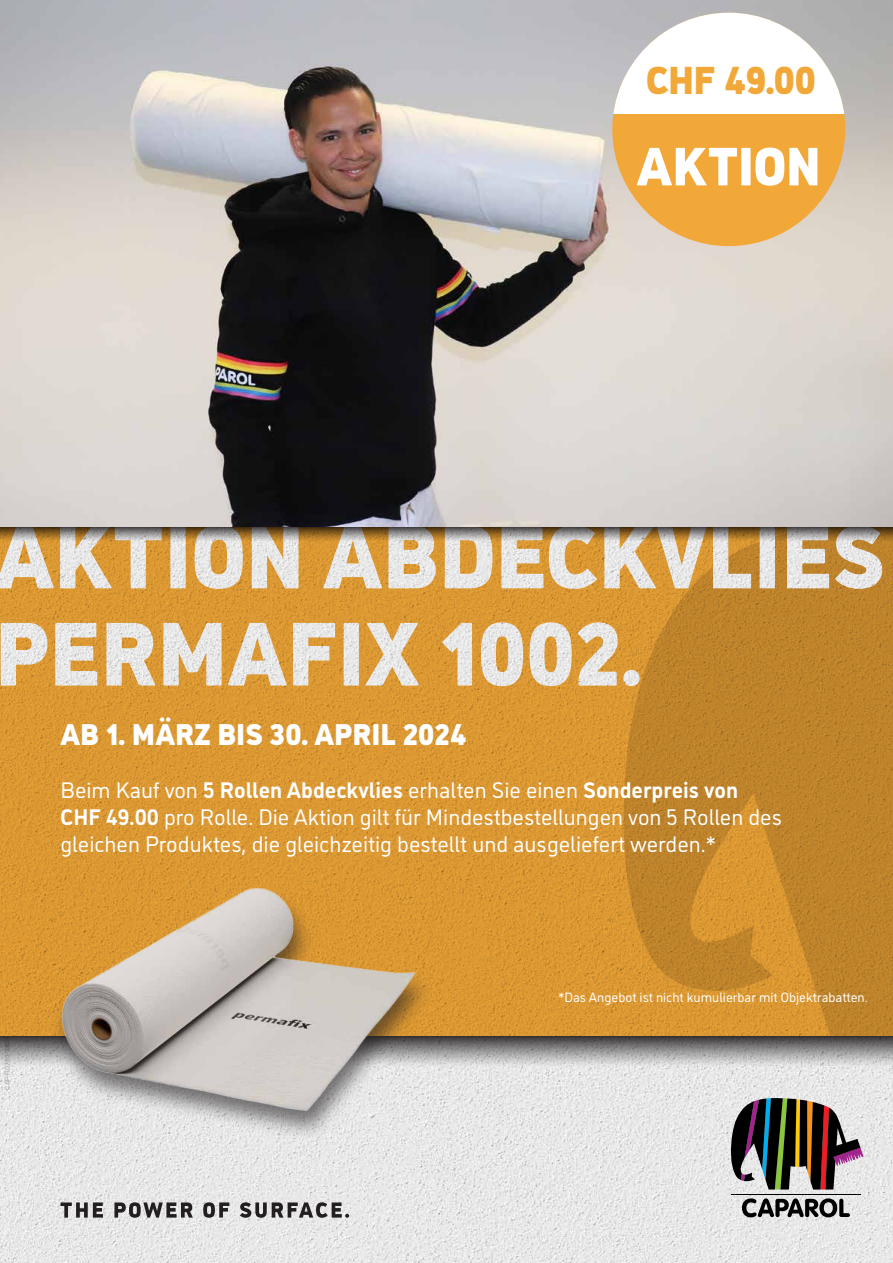
<style>
.page{position:relative;width:893px;height:1263px;background:#fff}
.page>*{position:absolute;margin:0;border:0;box-sizing:border-box;transform-origin:0 0}
.t1{font:90px/97.2px "CAP Elephant Black Low";color:#fff}
.Title_Subline_16{font:900 53.85px "CAP Elephant";letter-spacing:-.005em;color:#fff}
.Title_Subline_16-2{font:900 39px "CAP Elephant";letter-spacing:-.015em;color:#f2a838}
.t2{font:900 30px "CAP Elephant";color:#fff}
.t3{font:22.5px/27px "CAP Elephant";color:#fff}
.t4{font:13.5px "CAP Elephant";color:#fff}
.t5{font:300 7.5px "VAG Rundschrift D";color:#a8a9ad}
.s1{font-weight:700}
</style>
<div class="page">
<img style="left:0;top:0;width:893px;height:1263px">
<svg style="left:742px;top:1198px;width:108px;height:19px;background:#6f6f6f"></svg>
<hr style="left:731px;top:1194px;width:129px;height:1px;background:#000">
<svg style="left:731px;top:1098px;width:132px;height:91px;background:#675e59"></svg>
<svg style="left:61px;top:1202px;width:42px;height:15px"></svg>
<svg style="left:114px;top:1202px;width:79px;height:16px"></svg>
<svg style="left:203px;top:1202px;width:26px;height:16px"></svg>
<svg style="left:240px;top:1202px;width:109px;height:16px;background:#8d8b8b"></svg>
<svg style="left:0;top:1036px;width:893px;height:31px;background:#959494"></svg>
<svg style="left:0;top:526px;width:893px;height:15px;background:#90662a"></svg>
<div style="left:612px;top:13px;width:233px;height:233px;background:#f2a838;border-radius:50%"></div>
<svg style="left:612px;top:13px;width:233px;height:100px;background:#edeced"></svg>
<div style="left:51px;top:886px;width:384px;height:255px;background:#231f20;opacity:.6"></div>
<img style="left:59px;top:878px;width:373px;height:248px">
<p class="Title_Subline_16-2" style="left:646px;top:58px;width:171px">CHF 49.00</p>
<p class="Title_Subline_16" style="left:637px;top:135px;width:186px">AKTION</p>
<p class="t1" style="left:-5px;top:509px;width:891px">AKTION ABDECKVLIES<br>PERMAFIX 1002.</p>
<p class="t2" style="left:61px;top:717px;width:407px">AB 1. MÄRZ BIS 30. APRIL 2024</p>
<p class="t3" style="left:61px;top:777px;width:723px">Beim Kauf von <span class="s1">5 Rollen Abdeckvlies</span> erhalten Sie einen <span class="s1">Sonderpreis von<br>CHF 49.00</span> pro Rolle. Die Aktion gilt für Mindestbestellungen von 5 Rollen des gleichen Produktes, die gleichzeitig bestellt und ausgeliefert werden.*</p>
<p class="t5" style="left:3px;top:1090px;width:54px;rotate:-90deg">CAP-FL0263-2403</p>
<p class="t4" style="left:558px;top:989px;width:311px">*Das Angebot ist nicht kumulierbar mit Objektrabatten.</p>
</div>
